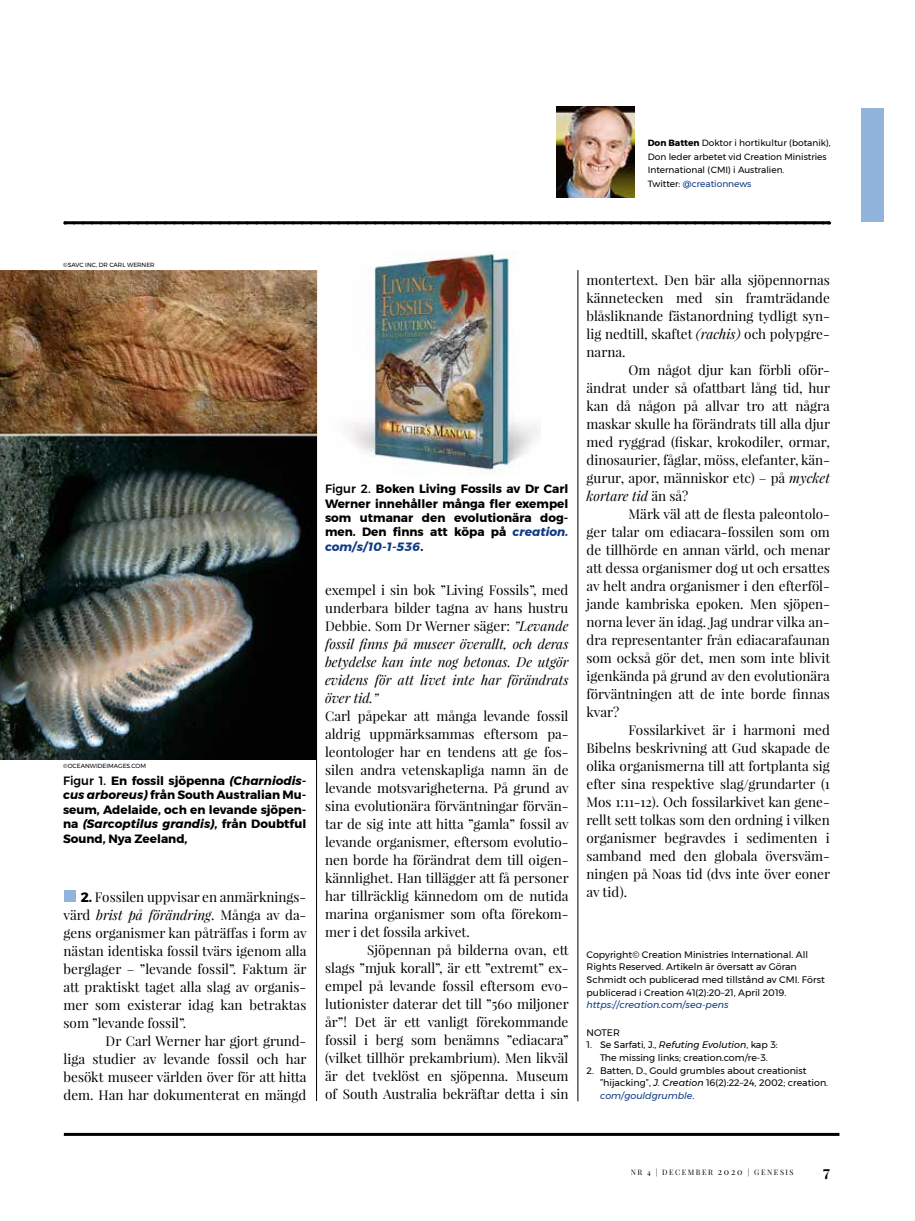
<style>
.page{position:relative;width:915px;height:1221px;background:#fff}
.page>*{position:absolute;margin:0;border:0;box-sizing:border-box;transform-origin:0 0}
.t1{font:700 15px "Playfair Display";color:#000}
.t2{font:13.5px/18px "Playfair Display";color:#000;text-align:justify}
.t3{font:italic 13.5px/18px "Playfair Display";color:#000;text-align:justify}
.t4{font:700 12px/14.4px "Montserrat";color:#000;text-align:justify}
.t5{font:9.45px/12.6px "Montserrat";color:#000}
.t6{font:italic 9.45px "Montserrat";color:#0e3b84}
.t7{font:9px/13.5px "Montserrat";color:#000}
.t8{font:7.5px "Playfair Display";letter-spacing:.2em;color:#000}
.t9{font:6px "Montserrat";color:#000}
.s1{font-weight:700}
.s2{color:#0e3b84}
.s3{font-weight:500}
.s4{font-style:italic}
.s5{font-family:"Montserrat";font-weight:700}
.s6{font-style:italic;color:#0e3b84}
.s7{font-style:normal}
.s8{font-size:9px}
</style>
<div class="page">
<img style="left:349px;top:251px;width:190px;height:224px">
<hr style="left:64px;top:1132px;width:775px;height:3px;background:#000">
<div style="left:860px;top:108px;width:23px;height:113px;background:#91b4db"></div>
<svg style="left:74px;top:221px;width:755px;height:3px;background:#151515"></svg>
<hr style="left:316px;top:270px;width:1px;height:830px;background:#000">
<hr style="left:577px;top:270px;width:1px;height:831px;background:#000">
<img style="left:556px;top:106px;width:78px;height:92px">
<img style="left:0;top:270px;width:317px;height:489px">
<div style="left:64px;top:890px;width:11px;height:12px;background:#91b4db"></div>
<p class="t7" style="left:647px;top:136px;width:184px"><span class="s1">Don Batten</span> Doktor i hortikultur (botanik), Don leder arbetet vid Creation Ministries International (CMI) i Australien.<br>Twitter: <span class="s2">@creationnews</span></p>
<p class="t9" style="left:63px;top:260px;width:93px">©SAVC INC, DR CARL WERNER</p>
<p class="t9" style="left:63px;top:761px;width:84px">©OCEANWIDEIMAGES.COM</p>
<p class="t4" style="left:63px;top:773px;width:245px"><span class="s3">Figur 1.</span> En fossil sjöpenna <span class="s4">(Charniodis&shy;cus arboreus)</span> från South Australian Mu&shy;seum, Adelaide, och en levande sjöpen&shy;na <span class="s4">(Sarcoptilus grandis)</span>, från Doubtful Sound, Nya Zeeland,</p>
<p class="t2" style="left:64px;top:888px;width:244px;text-indent:17px"><span class="s5">2.</span> Fossilen uppvisar en anmärknings&shy;värd <span class="s4">brist på förändring</span>. Många av da&shy;gens organismer kan påträffas i form av nästan identiska fossil tvärs igenom alla berglager – ”levande fossil”. Faktum är att praktiskt taget alla slag av organis&shy;mer som existerar idag kan betraktas som ”levande fossil”.</p>
<p class="t2" style="left:64px;top:1032px;width:244px;text-indent:42px">Dr Carl Werner har gjort grund&shy;liga studier av levande fossil och har besökt museer världen över för att hitta dem. Han har dokumenterat en mängd</p>
<p class="t4" style="left:325px;top:481px;width:245px"><span class="s3">Figur 2.</span> Boken Living Fossils av Dr Carl Werner innehåller många fler exempel som utmanar den evolutionära dog&shy;men. Den finns att köpa på <span class="s6">creation. com/s/10-1-536</span>.</p>
<p class="t3" style="left:325px;top:581px;width:245px"><span class="s7">exempel i sin bok ”Living Fossils”, med underbara bilder tagna av hans hustru Debbie. Som Dr Werner säger:</span> ”Levande fossil finns på museer överallt, och deras betydelse kan inte nog betonas. De utgör evidens för att livet inte har förändrats över tid.”</p>
<p class="t2" style="left:325px;top:707px;width:245px">Carl påpekar att många levande fossil aldrig uppmärksammas eftersom pa&shy;leontologer har en tendens att ge fos&shy;silen andra vetenskapliga namn än de levande motsvarigheterna. På grund av sina evolutionära förväntningar förvän&shy;tar de sig inte att hitta ”gamla” fossil av levande organismer, eftersom evolutio&shy;nen borde ha förändrat dem till oigen&shy;kännlighet. Han tillägger att få personer har tillräcklig kännedom om de nutida marina organismer som ofta förekom&shy;mer i det fossila arkivet.</p>
<p class="t2" style="left:325px;top:941px;width:245px;text-indent:42px">Sjöpennan på bilderna ovan, ett slags ”mjuk korall”, är ett ”extremt” ex&shy;empel på levande fossil eftersom evo&shy;lutionister daterar det till ”560 miljoner år”! Det är ett vanligt förekommande fossil i berg som benämns ”ediacara” (vilket tillhör prekambrium). Men likväl är det tveklöst en sjöpenna. Museum of South Australia bekräftar detta i sin</p>
<p class="t2" style="left:586px;top:270px;width:245px">montertext. Den bär alla sjöpennornas kännetecken med sin framträdande blåsliknande fästanordning tydligt syn&shy;lig nedtill, skaftet <span class="s4">(rachis)</span> och polypgre&shy;narna.</p>
<p class="t2" style="left:586px;top:360px;width:245px;text-indent:42px">Om något djur kan förbli oför&shy;ändrat under så ofattbart lång tid, hur kan då någon på allvar tro att några maskar skulle ha förändrats till alla djur med ryggrad (fiskar, krokodiler, ormar, dinosaurier, fåglar, möss, elefanter, kän&shy;gurur, apor, människor etc) – på <span class="s4">mycket kortare tid</span> än så?</p>
<p class="t2" style="left:586px;top:504px;width:245px;text-indent:42px">Märk väl att de flesta paleontolo&shy;ger talar om ediacara-fossilen som om de tillhörde en annan värld, och menar att dessa organismer dog ut och ersattes av helt andra organismer i den efterföl&shy;jande kambriska epoken. Men sjöpen&shy;norna lever än idag. Jag undrar vilka an&shy;dra representanter från ediacarafaunan som också gör det, men som inte blivit igenkända på grund av den evolutionära förväntningen att de inte borde finnas kvar?</p>
<p class="t2" style="left:586px;top:720px;width:245px;text-indent:42px">Fossilarkivet är i harmoni med Bibelns beskrivning att Gud skapade de olika organismerna till att fortplanta sig efter sina respektive slag/grundarter (1<br>Mos 1:11-12). Och fossilarkivet kan gene&shy;rellt sett tolkas som den ordning i vilken organismer begravdes i sedimenten i samband med den globala översväm&shy;ningen på Noas tid (dvs inte över eoner av tid).</p>
<p class="t5" style="left:586px;top:947px;width:240px">Copyright© Creation Ministries International. All Rights Reserved. Artikeln är översatt av Göran Schmidt och publicerad med tillstånd av CMI. Först publicerad i Creation 41(2):20–21, April 2019.</p>
<p class="t6" style="left:586px;top:997px;width:143px">https://creation.com/sea-pens</p>
<p class="t5" style="left:586px;top:1025px;width:35px">NOTER</p>
<p class="t5" style="left:586px;top:1038px;width:193px;text-align:center">1. Se Sarfati, J., <span class="s4">Refuting Evolution</span>, kap 3:<br>The missing links; creation.com/re-3.</p>
<p class="t5" style="left:600px;top:1063px;width:229px;text-indent:-14px">2. Batten, D., Gould grumbles about creationist ”hijacking”, <span class="s4">J. Creation</span> 16(2):22–24, 2002; creation. <span class="s6">com/gouldgrumble</span>.</p>
<p class="t8" style="left:630px;top:1167px;width:164px">NR 4 | DECEMBER <span class="s8">2020</span> | GENESIS</p>
<p class="t1" style="left:822px;top:1161px;width:8px">7</p>
</div>
